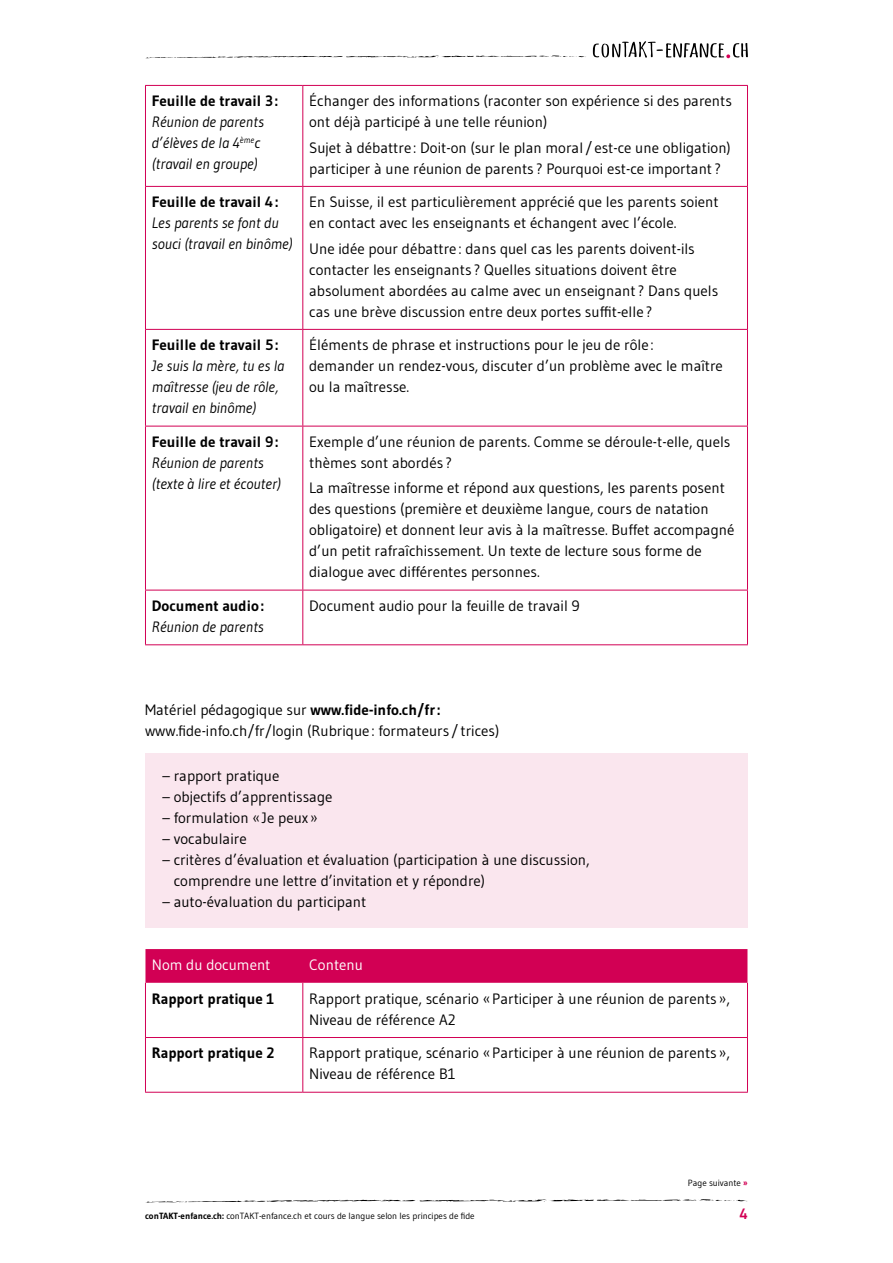
<style>
.page{position:relative;width:893px;height:1263px;background:#fff}
.page>*{position:absolute;margin:0;border:0;box-sizing:border-box;transform-origin:0 0}
.t1{font:15px/21px "Gudea";color:#000}
.t2{font:italic 15px/21px "Gudea";color:#000}
.t3{font:700 15px "Gudea";color:#000}
.t4{font:15px "Gudea";color:#fff}
.t5{font:700 15px "Gudea";color:#d20054}
.t6{font:9px "Gudea";color:#000}
.s1{font-weight:700}
.s2{font-weight:700;color:#d20054}
</style>
<div class="page">
<svg style="left:145px;top:1199px;width:603px;height:4px"></svg>
<svg style="left:146px;top:55px;width:440px;height:3px"></svg>
<svg style="left:593px;top:41px;width:155px;height:17px"></svg>
<hr style="left:145px;top:86px;width:1px;height:100px;background:#d20054">
<hr style="left:145px;top:187px;width:1px;height:142px;background:#d20054">
<hr style="left:145px;top:330px;width:1px;height:96px;background:#d20054">
<hr style="left:145px;top:426px;width:1px;height:164px;background:#d20054">
<hr style="left:145px;top:590px;width:1px;height:54px;background:#d20054">
<hr style="left:145px;top:426px;width:158px;height:1px;background:#d20054">
<hr style="left:303px;top:426px;width:445px;height:1px;background:#d20054">
<hr style="left:302px;top:86px;width:1px;height:100px;background:#d20054">
<hr style="left:747px;top:86px;width:1px;height:100px;background:#d20054">
<hr style="left:302px;top:187px;width:1px;height:142px;background:#d20054">
<hr style="left:747px;top:187px;width:1px;height:142px;background:#d20054">
<hr style="left:302px;top:330px;width:1px;height:96px;background:#d20054">
<hr style="left:747px;top:330px;width:1px;height:96px;background:#d20054">
<hr style="left:302px;top:426px;width:1px;height:164px;background:#d20054">
<hr style="left:747px;top:426px;width:1px;height:164px;background:#d20054">
<hr style="left:302px;top:590px;width:1px;height:54px;background:#d20054">
<hr style="left:747px;top:590px;width:1px;height:54px;background:#d20054">
<hr style="left:145px;top:85px;width:158px;height:1px;background:#d20054">
<hr style="left:303px;top:85px;width:445px;height:1px;background:#d20054">
<hr style="left:145px;top:186px;width:158px;height:1px;background:#d20054">
<hr style="left:303px;top:186px;width:445px;height:1px;background:#d20054">
<hr style="left:145px;top:329px;width:158px;height:1px;background:#d20054">
<hr style="left:303px;top:329px;width:445px;height:1px;background:#d20054">
<hr style="left:145px;top:590px;width:158px;height:1px;background:#d20054">
<hr style="left:303px;top:590px;width:445px;height:1px;background:#d20054">
<hr style="left:145px;top:644px;width:158px;height:1px;background:#d20054">
<hr style="left:303px;top:644px;width:445px;height:1px;background:#d20054">
<div style="left:145px;top:753px;width:602px;height:175px;background:#fae6ee"></div>
<div style="left:145px;top:949px;width:602px;height:34px;background:#d20054"></div>
<hr style="left:145px;top:983px;width:1px;height:54px;background:#d20054">
<hr style="left:302px;top:983px;width:1px;height:54px;background:#d20054">
<hr style="left:747px;top:983px;width:1px;height:54px;background:#d20054">
<hr style="left:145px;top:1038px;width:1px;height:54px;background:#d20054">
<hr style="left:302px;top:1038px;width:1px;height:54px;background:#d20054">
<hr style="left:747px;top:1038px;width:1px;height:54px;background:#d20054">
<hr style="left:145px;top:1037px;width:158px;height:1px;background:#d20054">
<hr style="left:303px;top:1037px;width:445px;height:1px;background:#d20054">
<hr style="left:145px;top:1092px;width:158px;height:1px;background:#d20054">
<hr style="left:303px;top:1092px;width:445px;height:1px;background:#d20054">
<p class="t3" style="left:152px;top:92px;width:128px">Feuille de travail 3:</p>
<p class="t2" style="left:152px;top:111px;width:114px">Réunion de parents d’élèves de la 4<sup>ème</sup>c (travail en groupe)</p>
<p class="t3" style="left:152px;top:193px;width:128px">Feuille de travail 4:</p>
<p class="t2" style="left:152px;top:212px;width:142px">Les parents se font du souci (travail en binôme)</p>
<p class="t3" style="left:152px;top:336px;width:128px">Feuille de travail 5:</p>
<p class="t2" style="left:152px;top:355px;width:134px">Je suis la mère, tu es la maîtresse (jeu de rôle, travail en binôme)</p>
<p class="t3" style="left:152px;top:432px;width:128px">Feuille de travail 9:</p>
<p class="t2" style="left:152px;top:452px;width:130px">Réunion de parents (texte à lire et écouter)</p>
<p class="t3" style="left:152px;top:596px;width:114px">Document audio:</p>
<p class="t2" style="left:152px;top:616px;width:114px">Réunion de parents</p>
<p class="t1" style="left:309px;top:90px;width:424px">Échanger des informations (raconter son expérience si des parents ont déjà participé à une telle réunion)</p>
<p class="t1" style="left:309px;top:137px;width:423px">Sujet à débattre : Doit-on (sur le plan moral / est-ce une obligation) participer à une réunion de parents ? Pourquoi est-ce important ?</p>
<p class="t1" style="left:309px;top:191px;width:411px">En Suisse, il est particulièrement apprécié que les parents soient en contact avec les enseignants et échangent avec l’école.</p>
<p class="t1" style="left:309px;top:238px;width:410px">Une idée pour débattre : dans quel cas les parents doivent-ils contacter les enseignants ? Quelles situations doivent être absolument abordées au calme avec un enseignant ? Dans quels cas une brève discussion entre deux portes suffit-elle ?</p>
<p class="t1" style="left:309px;top:334px;width:415px">Éléments de phrase et instructions pour le jeu de rôle :<br>demander un rendez-vous, discuter d’un problème avec le maître ou la maîtresse.</p>
<p class="t1" style="left:309px;top:431px;width:423px">Exemple d’une réunion de parents. Comme se déroule-t-elle, quels thèmes sont abordés ?</p>
<p class="t1" style="left:309px;top:477px;width:427px">La maîtresse informe et répond aux questions, les parents posent des questions (première et deuxième langue, cours de natation obligatoire) et donnent leur avis à la maîtresse. Buffet accompagné d’un petit rafraîchissement. Un texte de lecture sous forme de dialogue avec différentes personnes.</p>
<p class="t1" style="left:309px;top:595px;width:272px">Document audio pour la feuille de travail 9</p>
<p class="t1" style="left:145px;top:699px;width:356px">Matériel pédagogique sur <span class="s1">www.fide-info.ch/fr: </span>www.fide-info.ch/fr/login (Rubrique : formateurs / trices)</p>
<p class="t1" style="left:162px;top:765px;width:118px">– rapport pratique</p>
<p class="t1" style="left:162px;top:786px;width:171px">– objectifs d’apprentissage</p>
<p class="t1" style="left:162px;top:807px;width:157px">– formulation «Je peux»</p>
<p class="t1" style="left:162px;top:828px;width:86px">– vocabulaire</p>
<p class="t1" style="left:174px;top:849px;width:418px;text-indent:-11px">– critères d’évaluation et évaluation (participation à une discussion, comprendre une lettre d’invitation et y répondre)</p>
<p class="t1" style="left:162px;top:891px;width:205px">– auto-évaluation du participant</p>
<p class="t4" style="left:152px;top:955px;width:120px">Nom du document</p>
<p class="t4" style="left:309px;top:955px;width:55px">Contenu</p>
<p class="t3" style="left:152px;top:989px;width:124px">Rapport pratique 1</p>
<p class="t1" style="left:309px;top:988px;width:422px">Rapport pratique, scénario «Participer à une réunion de parents»,<br>Niveau de référence A2</p>
<p class="t3" style="left:152px;top:1044px;width:124px">Rapport pratique 2</p>
<p class="t1" style="left:309px;top:1042px;width:422px">Rapport pratique, scénario «Participer à une réunion de parents»,<br>Niveau de référence B1</p>
<p class="t6" style="left:688px;top:1177px;width:61px">Page suivante <span class="s2">»</span></p>
<p class="t6" style="left:145px;top:1210px;width:331px"><span class="s1">conTAKT-enfance.ch:</span> conTAKT-enfance.ch et cours de langue selon les principes de fide</p>
<p class="t5" style="left:740px;top:1204px;width:10px">4</p>
</div>
